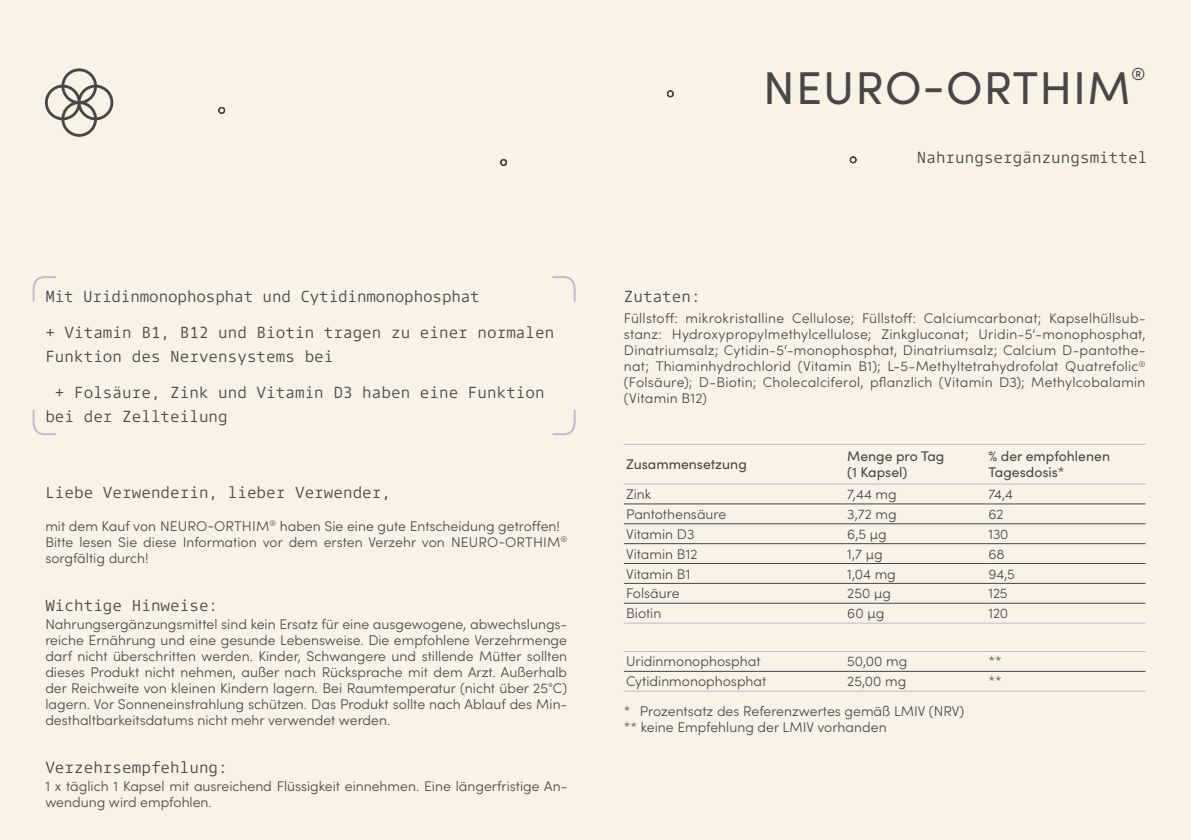
<style>
.page{position:relative;width:1191px;height:840px;background:#fff}
.page>*{position:absolute;margin:0;border:0;box-sizing:border-box;transform-origin:0 0}
.t1{font:46px "Sofia Pro";letter-spacing:.025em;color:#484747}
.t2{font:17.4px "Sofia Pro";color:#484747}
.t3{font:16px/24px "Dico Typewriter";color:#484747}
.t4{font:300 14px/16px "Sofia Pro";color:#484747}
.t5{font:14px/16px "Sofia Pro";color:#484747}
</style>
<div class="page">
<div style="left:0;top:0;width:1191px;height:839px;background:#f8f2e7"></div>
<div style="left:849px;top:156px;width:7px;height:7px;border:1px solid #484747;border-radius:50%"></div>
<div style="left:850px;top:156px;width:6px;height:7px;border:1px solid #484747;border-radius:50%"></div>
<div style="left:218px;top:107px;width:7px;height:7px;border:1px solid #484747;border-radius:50%"></div>
<div style="left:500px;top:159px;width:7px;height:7px;border:1px solid #484747;border-radius:50%"></div>
<div style="left:667px;top:90px;width:7px;height:7px;border:1px solid #484747;border-radius:50%"></div>
<svg style="left:667px;top:91px;width:6px;height:6px"></svg>
<svg style="left:32px;top:409px;width:24px;height:27px"></svg>
<svg style="left:32px;top:276px;width:24px;height:26px"></svg>
<svg style="left:552px;top:409px;width:24px;height:27px"></svg>
<svg style="left:552px;top:276px;width:24px;height:26px"></svg>
<svg style="left:45px;top:68px;width:68px;height:69px"></svg>
<hr style="left:624px;top:523px;width:221px;height:1px;background:#484747">
<hr style="left:845px;top:523px;width:141px;height:1px;background:#484747">
<hr style="left:986px;top:523px;width:159px;height:1px;background:#484747">
<hr style="left:624px;top:503px;width:221px;height:1px;background:#484747">
<hr style="left:845px;top:503px;width:141px;height:1px;background:#484747">
<hr style="left:986px;top:503px;width:159px;height:1px;background:#484747">
<hr style="left:624px;top:543px;width:221px;height:1px;background:#484747">
<hr style="left:845px;top:543px;width:141px;height:1px;background:#484747">
<hr style="left:986px;top:543px;width:159px;height:1px;background:#484747">
<hr style="left:624px;top:563px;width:221px;height:1px;background:#484747">
<hr style="left:845px;top:563px;width:141px;height:1px;background:#484747">
<hr style="left:986px;top:563px;width:159px;height:1px;background:#484747">
<hr style="left:624px;top:582px;width:221px;height:1px;background:#484747">
<hr style="left:845px;top:582px;width:141px;height:1px;background:#484747">
<hr style="left:986px;top:582px;width:159px;height:1px;background:#484747">
<hr style="left:624px;top:602px;width:221px;height:1px;background:#484747">
<hr style="left:845px;top:602px;width:141px;height:1px;background:#484747">
<hr style="left:986px;top:602px;width:159px;height:1px;background:#484747">
<hr style="left:624px;top:443px;width:221px;height:1px;background:#c5b8cc">
<hr style="left:845px;top:443px;width:141px;height:1px;background:#c5b8cc">
<hr style="left:986px;top:443px;width:159px;height:1px;background:#c5b8cc">
<hr style="left:624px;top:483px;width:221px;height:1px;background:#c5b8cc">
<hr style="left:845px;top:483px;width:141px;height:1px;background:#c5b8cc">
<hr style="left:986px;top:483px;width:159px;height:1px;background:#c5b8cc">
<hr style="left:624px;top:622px;width:221px;height:1px;background:#c5b8cc">
<hr style="left:624px;top:650px;width:221px;height:1px;background:#c5b8cc">
<hr style="left:624px;top:690px;width:221px;height:1px;background:#c5b8cc">
<hr style="left:845px;top:622px;width:141px;height:1px;background:#c5b8cc">
<hr style="left:845px;top:650px;width:141px;height:1px;background:#c5b8cc">
<hr style="left:845px;top:690px;width:141px;height:1px;background:#c5b8cc">
<hr style="left:986px;top:622px;width:159px;height:1px;background:#c5b8cc">
<hr style="left:986px;top:650px;width:159px;height:1px;background:#c5b8cc">
<hr style="left:986px;top:690px;width:159px;height:1px;background:#c5b8cc">
<hr style="left:624px;top:670px;width:221px;height:1px;background:#484747">
<hr style="left:845px;top:670px;width:141px;height:1px;background:#484747">
<hr style="left:986px;top:670px;width:159px;height:1px;background:#484747">
<p class="t3" style="left:45px;top:284px;width:436px">Mit Uridinmonophosphat und Cytidinmonophosphat</p>
<p class="t3" style="left:45px;top:320px;width:510px">+ Vitamin B1, B12 und Biotin tragen zu einer normalen<br>Funktion des Nervensystems bei</p>
<p class="t3" style="left:45px;top:380px;width:501px;text-indent:10px">+ Folsäure, Zink und Vitamin D3 haben eine Funktion bei der Zellteilung</p>
<p class="t3" style="left:45px;top:480px;width:347px">Liebe Verwenderin, lieber Verwender,</p>
<p class="t4" style="left:45px;top:516px;width:523px">mit dem Kauf von NEURO-ORTHIM<sup>®</sup> haben Sie eine gute Entscheidung getroffen!<br>Bitte lesen Sie diese Information vor dem ersten Verzehr von NEURO-ORTHIM<sup>® </sup>sorgfältig durch!</p>
<p class="t3" style="left:45px;top:592px;width:174px">Wichtige Hinweise:</p>
<p class="t4" style="left:45px;top:614px;width:523px;text-align:justify">Nahrungsergänzungsmittel sind kein Ersatz für eine ausgewogene, abwechslungs&shy;reiche Ernährung und eine gesunde Lebensweise. Die empfohlene Verzehrmenge darf nicht überschritten werden. Kinder, Schwangere und stillende Mütter sollten dieses Produkt nicht nehmen, außer nach Rücksprache mit dem Arzt. Außerhalb der Reichweite von kleinen Kindern lagern. Bei Raumtemperatur (nicht über 25°C) lagern. Vor Sonneneinstrahlung schützen. Das Produkt sollte nach Ablauf des Min&shy;desthaltbarkeitsdatums nicht mehr verwendet werden.</p>
<p class="t3" style="left:45px;top:754px;width:184px">Verzehrsempfehlung:</p>
<p class="t4" style="left:45px;top:776px;width:523px">1 x täglich 1 Kapsel mit ausreichend Flüssigkeit einnehmen. Eine längerfristige An&shy;wendung wird empfohlen.</p>
<h1 class="t1" style="left:763px;top:54px;width:369px">NEURO-ORTHIM</h1>
<p class="t2" style="left:1131px;top:61px;width:16px">®</p>
<p class="t3" style="left:916px;top:145px;width:232px">Nahrungsergänzungsmittel</p>
<p class="t3" style="left:624px;top:284px;width:78px">Zutaten:</p>
<p class="t4" style="left:624px;top:309px;width:523px;text-align:justify">Füllstoff: mikrokristalline Cellulose; Füllstoff: Calciumcarbonat; Kapselhüllsub&shy;stanz: Hydroxypropylmethylcellulose; Zinkgluconat; Uridin-5‘-monophosphat, Dinatriumsalz; Cytidin-5‘-monophosphat, Dinatriumsalz; Calcium D-pantothe&shy;nat; Thiaminhydrochlorid (Vitamin B1); L-5-Methyltetrahydrofolat Quatrefolic<sup>® </sup>(Folsäure); D-Biotin; Cholecalciferol, pflanzlich (Vitamin D3); Methylcobalamin (Vitamin B12)</p>
<p class="t5" style="left:626px;top:455px;width:122px">Zusammensetzung</p>
<p class="t5" style="left:847px;top:447px;width:99px">Menge pro Tag (1 Kapsel)</p>
<p class="t5" style="left:988px;top:447px;width:123px">% der empfohlenen<br>Tagesdosis*</p>
<p class="t4" style="left:626px;top:485px;width:27px">Zink</p>
<p class="t4" style="left:847px;top:485px;width:51px">7,44 mg</p>
<p class="t4" style="left:988px;top:485px;width:26px">74,4</p>
<p class="t4" style="left:626px;top:505px;width:102px">Pantothensäure</p>
<p class="t4" style="left:847px;top:505px;width:51px">3,72 mg</p>
<p class="t4" style="left:988px;top:505px;width:17px">62</p>
<p class="t4" style="left:626px;top:524px;width:70px">Vitamin D3</p>
<p class="t4" style="left:847px;top:524px;width:41px">6,5 µg</p>
<p class="t4" style="left:988px;top:524px;width:22px">130</p>
<p class="t4" style="left:626px;top:544px;width:73px">Vitamin B12</p>
<p class="t4" style="left:847px;top:544px;width:37px">1,7 µg</p>
<p class="t4" style="left:988px;top:544px;width:18px">68</p>
<p class="t4" style="left:626px;top:564px;width:66px">Vitamin B1</p>
<p class="t4" style="left:847px;top:564px;width:50px">1,04 mg</p>
<p class="t4" style="left:988px;top:564px;width:28px">94,5</p>
<p class="t4" style="left:626px;top:584px;width:55px">Folsäure</p>
<p class="t4" style="left:847px;top:584px;width:45px">250 µg</p>
<p class="t4" style="left:988px;top:584px;width:21px">125</p>
<p class="t4" style="left:626px;top:604px;width:37px">Biotin</p>
<p class="t4" style="left:847px;top:604px;width:39px">60 µg</p>
<p class="t4" style="left:988px;top:604px;width:21px">120</p>
<p class="t4" style="left:626px;top:652px;width:136px">Uridinmonophosphat</p>
<p class="t4" style="left:847px;top:652px;width:62px">50,00 mg</p>
<p class="t4" style="left:988px;top:652px;width:15px">**</p>
<p class="t4" style="left:626px;top:672px;width:142px">Cytidinmonophosphat</p>
<p class="t4" style="left:847px;top:672px;width:61px">25,00 mg</p>
<p class="t4" style="left:988px;top:672px;width:15px">**</p>
<p class="t4" style="left:624px;top:701px;width:342px">* Prozentsatz des Referenzwertes gemäß LMIV (NRV) ** keine Empfehlung der LMIV vorhanden</p>
</div>
